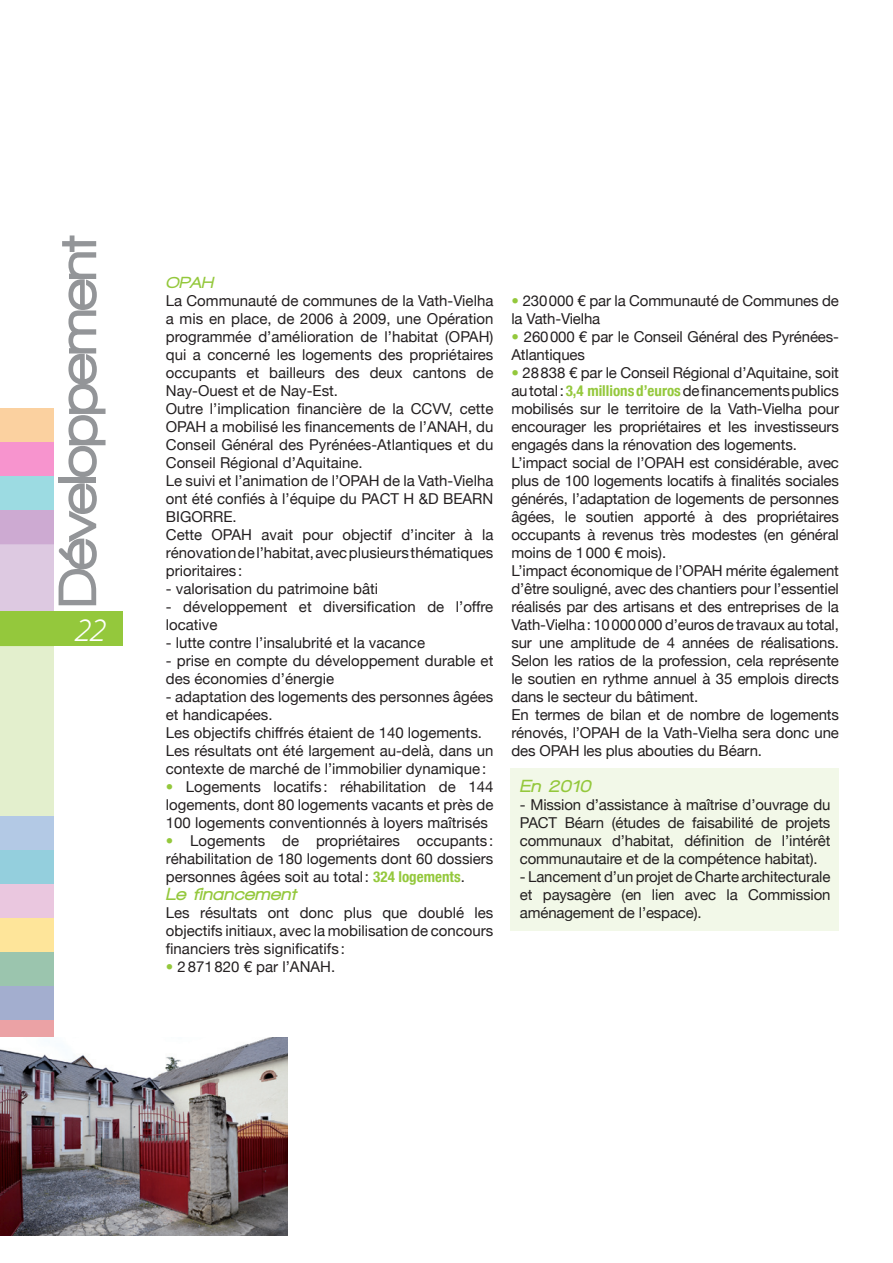
<style>
.page{position:relative;width:893px;height:1263px;background:#fff}
.page>*{position:absolute;margin:0;border:0;box-sizing:border-box;transform-origin:0 0}
.t1{font:900 55.5px "Walkway";color:#939598}
.t2{font:italic 31.5px "New Cicle Semi";color:#fff}
.t3{font:italic 900 18px "Walkway";letter-spacing:.05em;color:#94c83c}
.t4{font:italic 900 16.5px "Walkway";color:#94c83c}
.t5{font:15px/18px "Helvetica Neue";letter-spacing:-.01em;color:#231f20}
.s1{color:#94c83c}
.s2{font-weight:700;font-stretch:condensed;color:#94c83c}
</style>
<div class="page">
<div style="left:0;top:408px;width:54px;height:34px;background:#fbd1a0"></div>
<div style="left:0;top:442px;width:54px;height:34px;background:#f794ce"></div>
<div style="left:0;top:476px;width:54px;height:34px;background:#9cdbe2"></div>
<div style="left:0;top:510px;width:54px;height:34px;background:#cdaad2"></div>
<div style="left:0;top:544px;width:54px;height:68px;background:#ddc9e1"></div>
<div style="left:0;top:646px;width:54px;height:170px;background:#e3efcd"></div>
<div style="left:0;top:816px;width:54px;height:34px;background:#b3c9e5"></div>
<div style="left:0;top:850px;width:54px;height:34px;background:#94cfdd"></div>
<div style="left:0;top:884px;width:54px;height:34px;background:#eac7df"></div>
<div style="left:0;top:918px;width:54px;height:34px;background:#fee59a"></div>
<div style="left:0;top:952px;width:54px;height:34px;background:#9bc5ae"></div>
<div style="left:0;top:986px;width:54px;height:34px;background:#a3aecf"></div>
<div style="left:0;top:1020px;width:54px;height:34px;background:#eba2a5"></div>
<div style="left:510px;top:769px;width:329px;height:162px;background:#f2f8e8"></div>
<img style="left:0;top:1037px;width:288px;height:198px">
<div style="left:0;top:612px;width:123px;height:34px;background:#94c83c"></div>
<h1 class="t1" style="left:48px;top:606px;width:373px;rotate:-90deg">Développement</h1>
<h2 class="t2" style="left:74px;top:614px;width:31px">22</h2>
<p class="t4" style="left:166px;top:274px;width:48px">OPAH</p>
<p class="t5" style="left:166px;top:291px;width:329px">La Communauté de communes de la Vath-Vielha a mis en place, de 2006 à 2009, une Opération programmée d’amélioration de l’habitat (OPAH) qui a concerné les logements des propriétaires occupants et bailleurs des deux cantons de Nay-Ouest et de Nay-Est.<br>Outre l’implication financière de la CCVV, cette OPAH a mobilisé les financements de l’ANAH, du Conseil Général des Pyrénées-Atlantiques et du Conseil Régional d’Aquitaine.<br>Le suivi et l’animation de l’OPAH de la Vath-Vielha ont été confiés à l’équipe du PACT H &amp;D BEARN BIGORRE.<br>Cette OPAH avait pour objectif d’inciter à la rénovation de l’habitat, avec plusieurs thématiques prioritaires :</p>
<p class="t5" style="left:166px;top:579px;width:214px">- valorisation du patrimoine bâti</p>
<p class="t5" style="left:166px;top:597px;width:329px">- développement et diversification de l’offre locative</p>
<p class="t5" style="left:166px;top:633px;width:261px">- lutte contre l’insalubrité et la vacance</p>
<p class="t5" style="left:166px;top:651px;width:329px">- prise en compte du développement durable et des économies d’énergie</p>
<p class="t5" style="left:166px;top:687px;width:329px">- adaptation des logements des personnes âgées et handicapées.<br>Les objectifs chiffrés étaient de 140 logements.<br>Les résultats ont été largement au-delà, dans un contexte de marché de l’immobilier dynamique:</p>
<p class="t5" style="left:166px;top:777px;width:329px;text-align:justify"><span class="s1">•</span> Logements locatifs : réhabilitation de 144 logements, dont 80 logements vacants et près de 100 logements conventionnés à loyers maîtrisés</p>
<p class="t5" style="left:166px;top:831px;width:329px;text-align:justify"><span class="s1">•</span> Logements de propriétaires occupants: réhabilitation de 180 logements dont 60 dossiers personnes âgées soit au total: <span class="s2">324 logements</span>.</p>
<p class="t3" style="left:166px;top:884px;width:132px">Le financement</p>
<p class="t5" style="left:166px;top:903px;width:329px;text-align:justify">Les résultats ont donc plus que doublé les objectifs initiaux, avec la mobilisation de concours financiers très significatifs :</p>
<p class="t5" style="left:166px;top:957px;width:171px"><span class="s1">•</span> 2871820 € par l’ANAH.</p>
<p class="t5" style="left:511px;top:291px;width:329px"><span class="s1">•</span> 230000 € par la Communauté de Communes de la Vath-Vielha</p>
<p class="t5" style="left:511px;top:327px;width:329px"><span class="s1">•</span> 260000 € par le Conseil Général des Pyrénées-<br>Atlantiques</p>
<p class="t5" style="left:511px;top:363px;width:329px"><span class="s1">•</span> 28838 € par le Conseil Régional d’Aquitaine, soit au total: <span class="s2">3,4 millions d’euros</span> de financements publics mobilisés sur le territoire de la Vath-Vielha pour encourager les propriétaires et les investisseurs engagés dans la rénovation des logements.<br>L’impact social de l’OPAH est considérable, avec plus de 100 logements locatifs à finalités sociales générés, l’adaptation de logements de personnes âgées, le soutien apporté à des propriétaires occupants à revenus très modestes (en général moins de 1000 € mois).<br>L’impact économique de l’OPAH mérite également d’être souligné, avec des chantiers pour l’essentiel réalisés par des artisans et des entreprises de la Vath-Vielha: 10000000 d’euros de travaux au total, sur une amplitude de 4 années de réalisations.<br>Selon les ratios de la profession, cela représente le soutien en rythme annuel à 35 emplois directs dans le secteur du bâtiment.<br>En termes de bilan et de nombre de logements rénovés, l’OPAH de la Vath-Vielha sera donc une des OPAH les plus abouties du Béarn.</p>
<p class="t3" style="left:520px;top:776px;width:72px">En 2010</p>
<p class="t5" style="left:520px;top:795px;width:312px;text-align:justify">- Mission d’assistance à maîtrise d’ouvrage du PACT Béarn (études de faisabilité de projets communaux d’habitat, définition de l’intérêt communautaire et de la compétence habitat).</p>
<p class="t5" style="left:520px;top:867px;width:312px;text-align:justify">- Lancement d’un projet de Charte architecturale et paysagère (en lien avec la Commission aménagement de l’espace).</p>
</div>
